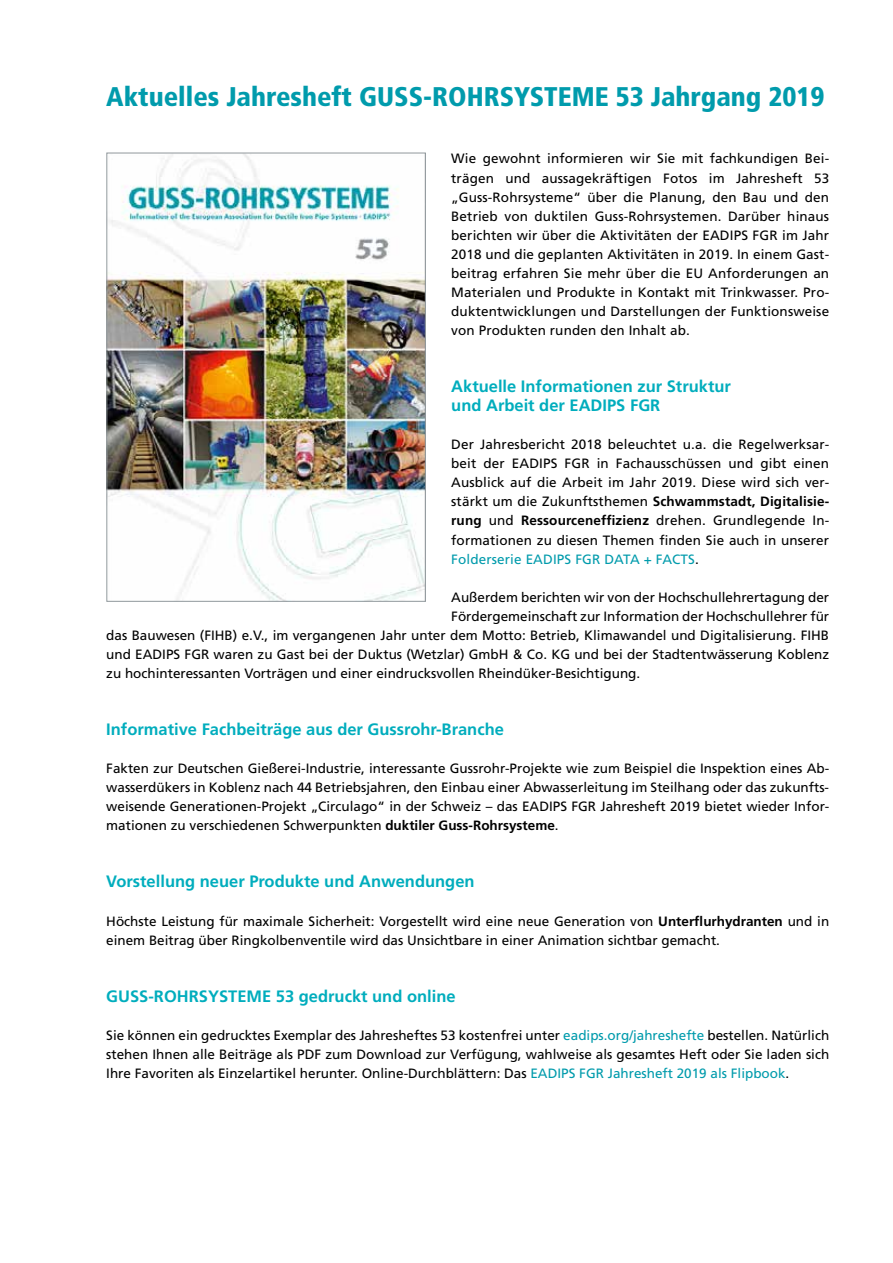
<style>
.page{position:relative;width:893px;height:1263px;background:#fff}
.page>*{position:absolute;margin:0;border:0;box-sizing:border-box;transform-origin:0 0}
.t1{font:900 condensed 27px "Frutiger";color:#009bac}
.t2{font:700 16.5px/19px "Frutiger";color:#00adbd}
.t3{font:13.5px/19px "Frutiger";color:#000;text-align:justify}
.s1{font-weight:700}
.s2{color:#009bac}
</style>
<div class="page">
<img style="left:108px;top:155px;width:316px;height:445px">
<div style="left:106px;top:153px;width:320px;height:449px;border:1px solid #90989c"></div>
<h1 class="t1" style="left:106px;top:81px;width:720px">Aktuelles Jahresheft GUSS-ROHRSYSTEME 53 Jahrgang 2019</h1>
<p class="t3" style="left:451px;top:149px;width:379px">Wie gewohnt informieren wir Sie mit fachkundigen Bei&shy;trägen und aussagekräftigen Fotos im Jahresheft 53 „Guss-Rohrsysteme“ über die Planung, den Bau und den Betrieb von duktilen Guss-Rohrsystemen. Darüber hinaus berichten wir über die Aktivitäten der EADIPS FGR im Jahr 2018 und die geplanten Aktivitäten in 2019. In einem Gast&shy;beitrag erfahren Sie mehr über die EU Anforderungen an Materialen und Produkte in Kontakt mit Trinkwasser. Pro&shy;duktentwicklungen und Darstellungen der Funktionsweise von Produkten runden den Inhalt ab.</p>
<p class="t2" style="left:451px;top:377px;width:281px">Aktuelle Informationen zur Struktur und Arbeit der EADIPS FGR</p>
<p class="t3" style="left:451px;top:435px;width:379px">Der Jahresbericht 2018 beleuchtet u.a. die Regelwerksar&shy;beit der EADIPS FGR in Fachausschüssen und gibt einen Ausblick auf die Arbeit im Jahr 2019. Diese wird sich ver&shy;stärkt um die Zukunftsthemen <span class="s1">Schwammstadt, Digitalisie&shy;rung</span> und <span class="s1">Ressourceneffizienz</span> drehen. Grundlegende In&shy;formationen zu diesen Themen finden Sie auch in unserer <span class="s2">Folderserie EADIPS FGR DATA + FACTS</span>.</p>
<p class="t3" style="left:451px;top:587px;width:379px">Außerdem berichten wir von der Hochschullehrertagung der</p>
<p class="t3" style="left:451px;top:606px;width:379px">Fördergemeinschaft zur Information der Hochschullehrer für</p>
<p class="t3" style="left:106px;top:626px;width:724px">das Bauwesen (FIHB) e.V., im vergangenen Jahr unter dem Motto: Betrieb, Klimawandel und Digitalisierung. FIHB</p>
<p class="t3" style="left:106px;top:645px;width:724px">und EADIPS FGR waren zu Gast bei der Duktus (Wetzlar) GmbH &amp; Co. KG und bei der Stadtentwässerung Koblenz</p>
<p class="t3" style="left:106px;top:664px;width:535px">zu hochinteressanten Vorträgen und einer eindrucksvollen Rheindüker-Besichtigung.</p>
<p class="t2" style="left:106px;top:720px;width:399px">Informative Fachbeiträge aus der Gussrohr-Branche</p>
<p class="t3" style="left:106px;top:759px;width:724px">Fakten zur Deutschen Gießerei-Industrie, interessante Gussrohr-Projekte wie zum Beispiel die Inspektion eines Ab&shy;wasserdükers in Koblenz nach 44 Betriebsjahren, den Einbau einer Abwasserleitung im Steilhang oder das zukunfts&shy;weisende Generationen-Projekt „Circulago“ in der Schweiz – das EADIPS FGR Jahresheft 2019 bietet wieder Infor&shy;mationen zu verschiedenen Schwerpunkten <span class="s1">duktiler Guss-Rohrsysteme</span>.</p>
<p class="t2" style="left:106px;top:872px;width:370px">Vorstellung neuer Produkte und Anwendungen</p>
<p class="t3" style="left:106px;top:911px;width:724px">Höchste Leistung für maximale Sicherheit: Vorgestellt wird eine neue Generation von <span class="s1">Unterflurhydranten</span> und in einem Beitrag über Ringkolbenventile wird das Unsichtbare in einer Animation sichtbar gemacht.</p>
<p class="t2" style="left:106px;top:986px;width:351px">GUSS-ROHRSYSTEME 53 gedruckt und online</p>
<p class="t3" style="left:106px;top:1026px;width:724px">Sie können ein gedrucktes Exemplar des Jahresheftes 53 kostenfrei unter <span class="s2">eadips.org/jahreshefte</span> bestellen. Natürlich stehen Ihnen alle Beiträge als PDF zum Download zur Verfügung, wahlweise als gesamtes Heft oder Sie laden sich Ihre Favoriten als Einzelartikel herunter. Online-Durchblättern: Das <span class="s2">EADIPS FGR Jahresheft 2019 als Flipbook</span>.</p>
</div>
